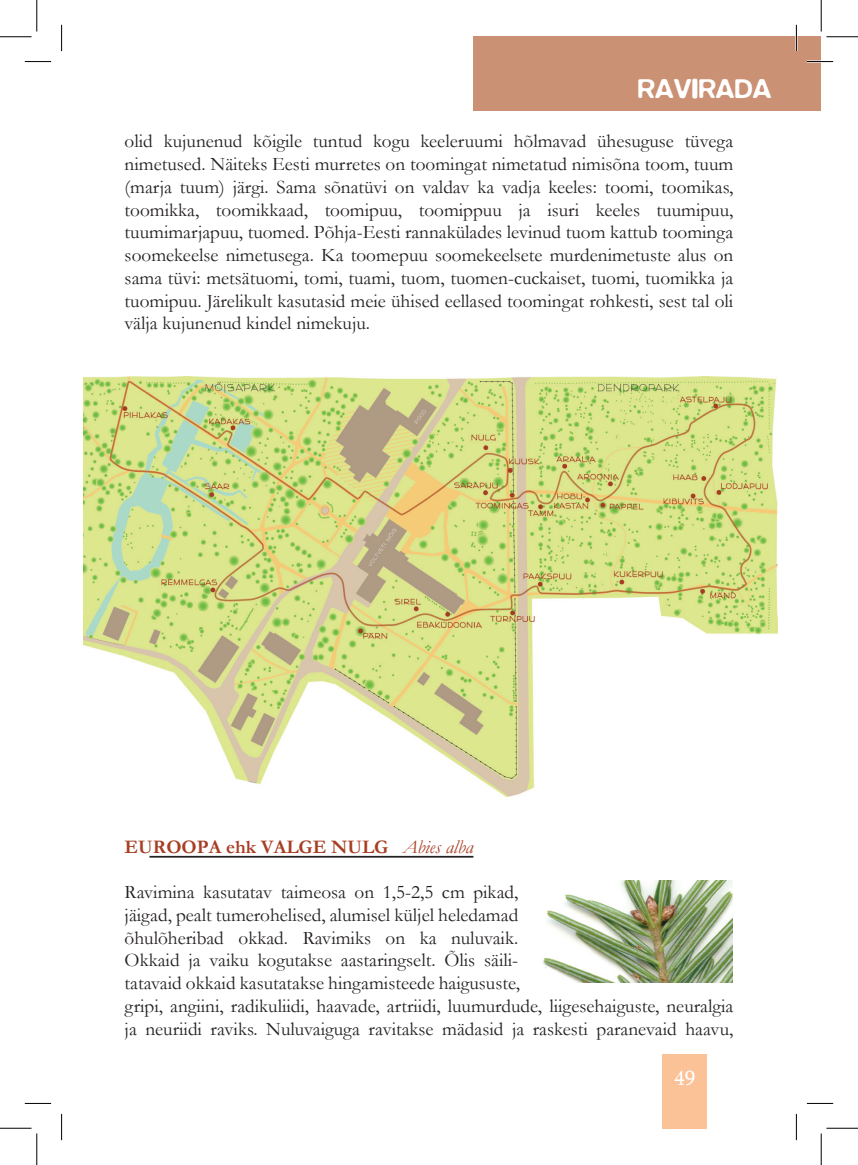
<style>
.page{position:relative;width:858px;height:1165px;background:#fff}
.page>*{position:absolute;margin:0;border:0;box-sizing:border-box;transform-origin:0 0}
.t1{font:500 28px "Blur";color:#fff}
.t2{font:21px "Sylfaen";color:#fff}
.t3{font:19.25px/22.8px "Garamond";color:#231f20;text-align:justify}
.t4{font:700 19.25px "Garamond";color:#a73e23}
.s1{font-weight:400;font-style:italic}
</style>
<div class="page">
<div style="left:662px;top:1054px;width:44px;height:74px;background:#fbc197"></div>
<div style="left:473px;top:37px;width:348px;height:74px;background:#cb9174"></div>
<hr style="left:149px;top:856px;width:324px;height:2px;background:#231f20">
<img style="left:83px;top:377px;width:693px;height:420px">
<img style="left:543px;top:881px;width:188px;height:101px">
<hr style="left:806px;top:60px;width:26px;height:3px;background:#fff">
<hr style="left:795px;top:25px;width:2px;height:26px;background:#fff">
<svg style="left:25px;top:61px;width:26px;height:1px"></svg>
<svg style="left:806px;top:61px;width:26px;height:1px"></svg>
<svg style="left:25px;top:1103px;width:26px;height:1px"></svg>
<svg style="left:806px;top:1103px;width:26px;height:1px"></svg>
<svg style="left:61px;top:25px;width:1px;height:26px"></svg>
<svg style="left:61px;top:1114px;width:1px;height:26px"></svg>
<svg style="left:795px;top:25px;width:1px;height:26px"></svg>
<svg style="left:795px;top:1114px;width:1px;height:26px"></svg>
<hr style="left:0;top:36px;width:32px;height:1px;background:#000">
<hr style="left:826px;top:36px;width:31px;height:1px;background:#000">
<hr style="left:0;top:1128px;width:32px;height:1px;background:#000">
<hr style="left:826px;top:1128px;width:31px;height:1px;background:#000">
<hr style="left:36px;top:0;width:1px;height:32px;background:#000">
<hr style="left:36px;top:1133px;width:1px;height:32px;background:#000">
<hr style="left:820px;top:0;width:1px;height:32px;background:#000">
<hr style="left:820px;top:1133px;width:1px;height:32px;background:#000">
<h1 class="t1" style="left:637px;top:73px;width:135px">RAVIRADA</h1>
<p class="t3" style="left:125px;top:129px;width:610px">olid kujunenud kõigile tuntud kogu keeleruumi hõlmavad ühesuguse tüvega nimetused. Näiteks Eesti murretes on toomingat nimetatud nimisõna toom, tuum (marja tuum) järgi. Sama sõnatüvi on valdav ka vadja keeles: toomi, toomikas, toomikka, toomikkaad, toomipuu, toomippuu ja isuri keeles tuumipuu, tuumimarjapuu, tuomed. Põhja-Eesti rannakülades levinud tuom kattub toominga soomekeelse nimetusega. Ka toomepuu soomekeelsete murdenimetuste alus on sama tüvi: metsätuomi, tomi, tuami, tuom, tuomen-cuckaiset, tuomi, tuomikka ja tuomipuu. Järelikult kasutasid meie ühised eellased toomingat rohkesti, sest tal oli välja kujunenud kindel nimekuju.</p>
<p class="t4" style="left:125px;top:833px;width:350px">EUROOPA ehk VALGE NULG <span class="s1">Abies alba</span></p>
<p class="t3" style="left:125px;top:880px;width:610px;text-align:left">Ravimina kasutatav taimeosa on 1,5-2,5 cm pikad,<br>jäigad, pealt tumerohelised, alumisel küljel heledamad<br>õhulõheribad okkad. Ravimiks on ka nuluvaik.<br>Okkaid ja vaiku kogutakse aastaringselt. Õlis säili-<br>tatavaid okkaid kasutatakse hingamisteede haigususte,<br>gripi, angiini, radikuliidi, haavade, artriidi, luumurdude, liigesehaiguste, neuralgia ja neuriidi raviks. Nuluvaiguga ravitakse mädasid ja raskesti paranevaid haavu,</p>
<p class="t2" style="left:674px;top:1064px;width:22px">49</p>
</div>
